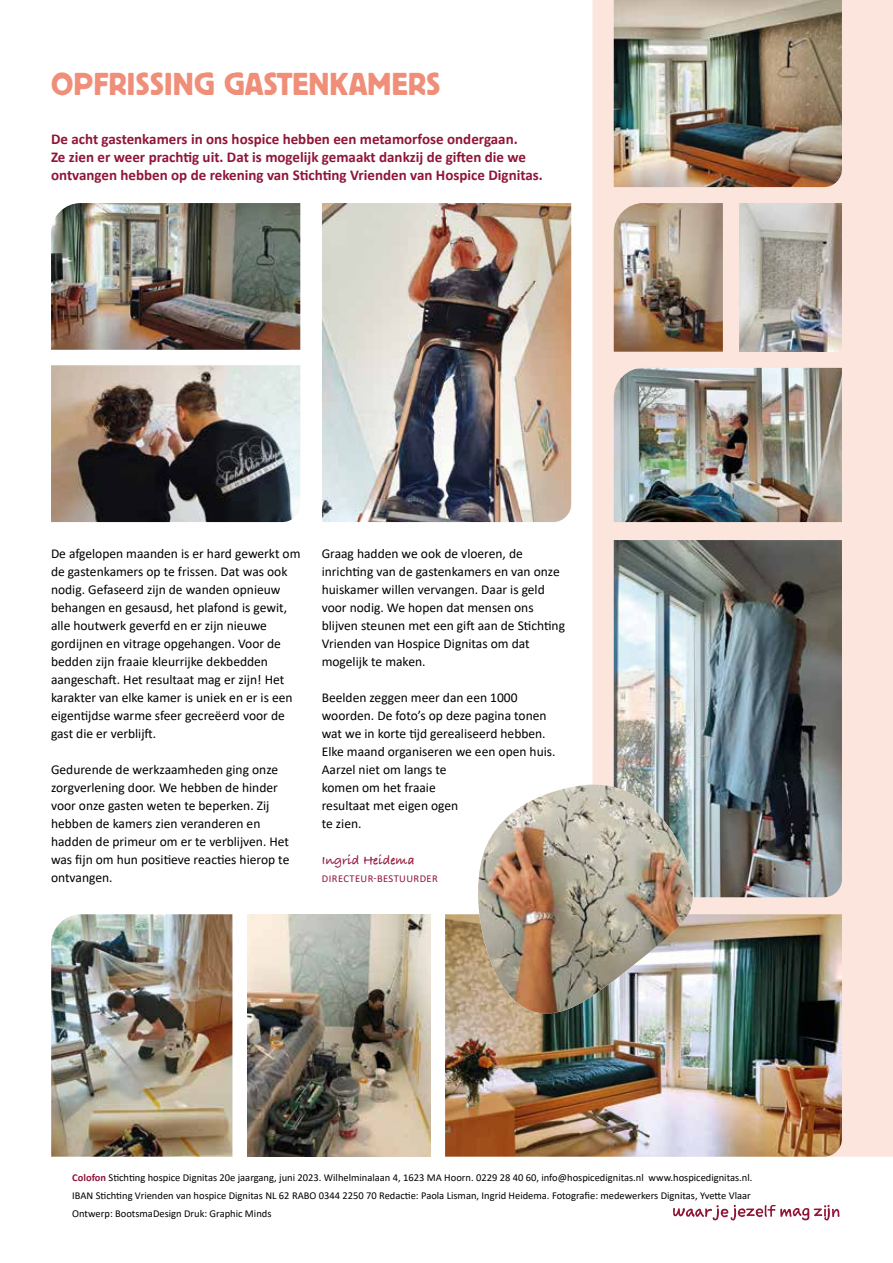
<style>
.page{position:relative;width:893px;height:1263px;background:#fff}
.page>*{position:absolute;margin:0;border:0;box-sizing:border-box;transform-origin:0 0}
.t1{font:31.5px "Block BE";letter-spacing:.02em;color:#ef8f79}
.t2{font:700 15px/18px "Calibri";color:#901539}
.t3{font:13.5px/18px "Calibri";color:#000}
.t4{font:13.5px "Bradley Hand ITCTT Bold";color:#901539}
.t5{font:10.5px/18px "Calibri";color:#000}
.t6{font:10.5px "Calibri";letter-spacing:.04em;color:#901539}
.s1{font-weight:700;color:#901539}
</style>
<div class="page">
<div style="left:592px;top:0;width:301px;height:1157px;background:#fce5dd"></div>
<svg style="left:673px;top:1204px;width:166px;height:16px"></svg>
<img style="left:51px;top:203px;width:249px;height:147px">
<img style="left:51px;top:365px;width:249px;height:157px">
<img style="left:614px;top:540px;width:228px;height:357px">
<img style="left:614px;top:368px;width:228px;height:154px">
<img style="left:740px;top:203px;width:102px;height:149px">
<img style="left:614px;top:0;width:228px;height:187px">
<img style="left:248px;top:914px;width:183px;height:243px">
<img style="left:445px;top:914px;width:397px;height:243px">
<svg style="left:478px;top:782px;width:215px;height:237px"></svg>
<img style="left:478px;top:784px;width:215px;height:231px">
<img style="left:322px;top:203px;width:249px;height:319px">
<img style="left:51px;top:914px;width:181px;height:243px">
<img style="left:614px;top:203px;width:109px;height:149px">
<h1 class="t1" style="left:51px;top:66px;width:391px">OPFRISSING GASTENKAMERS</h1>
<p class="t2" style="left:51px;top:130px;width:493px">De acht gastenkamers in ons hospice hebben een metamorfose ondergaan.<br>Ze zien er weer prachtig uit. Dat is mogelijk gemaakt dankzij de giften die we ontvangen hebben op de rekening van Stichting Vrienden van Hospice Dignitas.</p>
<p class="t3" style="left:51px;top:544px;width:251px">De afgelopen maanden is er hard gewerkt om de gastenkamers op te frissen. Dat was ook nodig. Gefaseerd zijn de wanden opnieuw behangen en gesausd, het plafond is gewit, alle houtwerk geverfd en er zijn nieuwe gordijnen en vitrage opgehangen. Voor de bedden zijn fraaie kleurrijke dekbedden aangeschaft. Het resultaat mag er zijn! Het karakter van elke kamer is uniek en er is een eigentijdse warme sfeer gecreëerd voor de gast die er verblijft.</p>
<p class="t3" style="left:51px;top:760px;width:240px">Gedurende de werkzaamheden ging onze zorgverlening door. We hebben de hinder voor onze gasten weten te beperken. Zij hebben de kamers zien veranderen en hadden de primeur om er te verblijven. Het was fijn om hun positieve reacties hierop te ontvangen.</p>
<p class="t3" style="left:322px;top:544px;width:245px">Graag hadden we ook de vloeren, de inrichting van de gastenkamers en van onze huiskamer willen vervangen. Daar is geld voor nodig. We hopen dat mensen ons blijven steunen met een gift aan de Stichting Vrienden van Hospice Dignitas om dat mogelijk te maken.</p>
<p class="t3" style="left:322px;top:688px;width:235px">Beelden zeggen meer dan een 1000 woorden. De foto’s op deze pagina tonen wat we in korte tijd gerealiseerd hebben.<br>Elke maand organiseren we een open huis.<br>Aarzel niet om langs te<br>komen om het fraaie<br>resultaat met eigen ogen<br>te zien.</p>
<p class="t4" style="left:322px;top:852px;width:94px">Ingrid Heidema</p>
<p class="t6" style="left:322px;top:871px;width:117px">DIRECTEUR-BESTUURDER</p>
<p class="t5" style="left:72px;top:1168px;width:682px"><span class="s1">Colofon</span> Stichting hospice Dignitas 20e jaargang, juni 2023. Wilhelminalaan 4, 1623 MA Hoorn. 0229 28 40 60, info@hospicedignitas.nl www.hospicedignitas.nl.<br>IBAN Stichting Vrienden van hospice Dignitas NL 62 RABO 0344 2250 70 Redactie: Paola Lisman, Ingrid Heidema. Fotografie: medewerkers Dignitas, Yvette Vlaar<br>Ontwerp: BootsmaDesign Druk: Graphic Minds</p>
</div>
